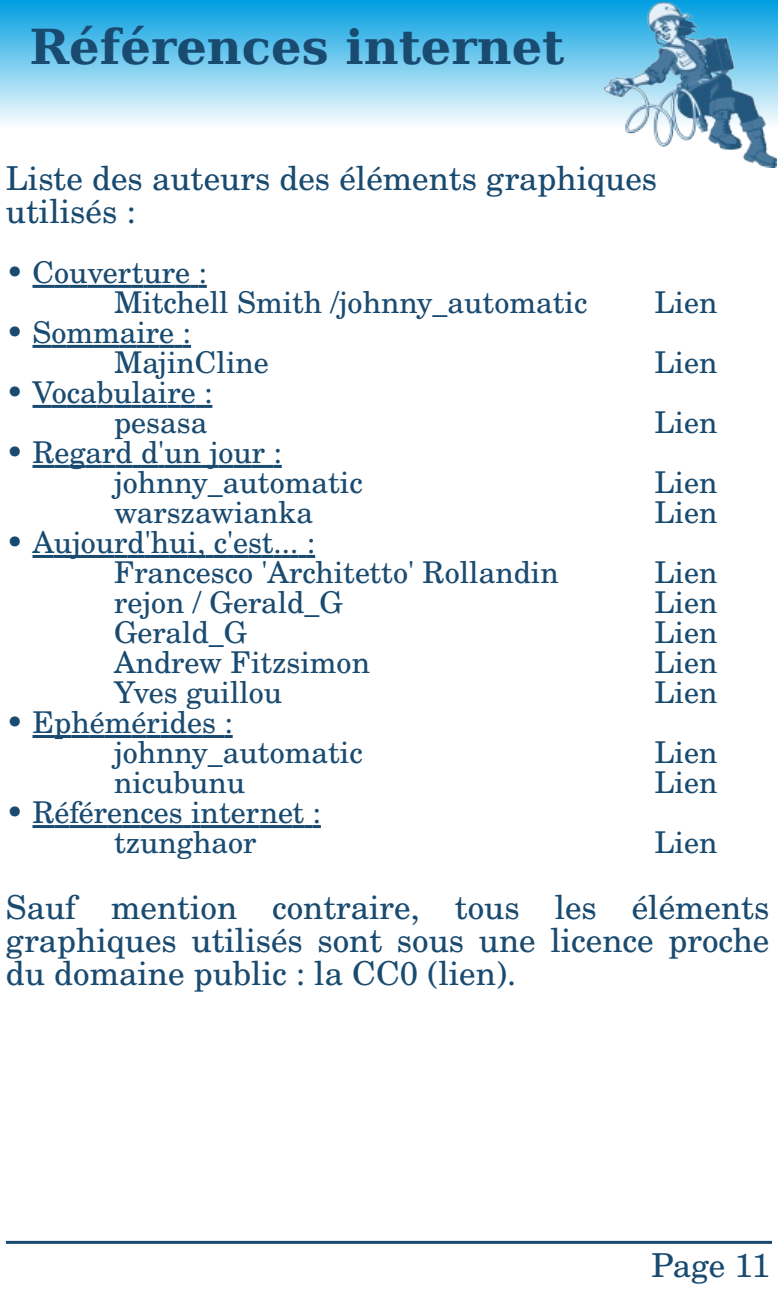
<style>
.page{position:relative;width:778px;height:1293px;background:#fff}
.page>*{position:absolute;margin:0;border:0;box-sizing:border-box;transform-origin:0 0}
.t1{font:700 48px "Bitstream Vera Serif";color:#194a70}
.t2{font:33px/33px "Century Sch L Roma";color:#194a70}
.t3{font:30px/30px "Century Sch L Roma";color:#194a70}
</style>
<div class="page">
<div style="left:0;top:0;width:777px;height:128px;background:linear-gradient(to bottom,#009ee0,#fafdfe)"></div>
<img style="left:604px;top:3px;width:172px;height:165px">
<hr style="left:6px;top:1240px;width:765px;height:3px;background:#194a70">
<hr style="left:32px;top:285px;width:22px;height:3px;background:#194a70">
<hr style="left:54px;top:285px;width:15px;height:3px;background:#194a70">
<hr style="left:69px;top:285px;width:18px;height:3px;background:#194a70">
<hr style="left:87px;top:285px;width:16px;height:3px;background:#194a70">
<hr style="left:103px;top:285px;width:15px;height:3px;background:#194a70">
<hr style="left:118px;top:285px;width:14px;height:3px;background:#194a70">
<svg style="left:132px;top:285px;width:11px;height:3px"></svg>
<hr style="left:143px;top:285px;width:19px;height:3px;background:#194a70">
<svg style="left:162px;top:285px;width:13px;height:3px"></svg>
<hr style="left:175px;top:285px;width:15px;height:3px;background:#194a70">
<svg style="left:190px;top:285px;width:17px;height:3px"></svg>
<hr style="left:32px;top:345px;width:19px;height:3px;background:#194a70">
<hr style="left:51px;top:345px;width:15px;height:3px;background:#194a70">
<hr style="left:66px;top:345px;width:27px;height:3px;background:#194a70">
<hr style="left:93px;top:345px;width:27px;height:3px;background:#194a70">
<hr style="left:120px;top:345px;width:16px;height:3px;background:#194a70">
<svg style="left:136px;top:345px;width:23px;height:3px"></svg>
<hr style="left:159px;top:345px;width:15px;height:3px;background:#194a70">
<svg style="left:174px;top:345px;width:17px;height:3px"></svg>
<hr style="left:32px;top:405px;width:20px;height:3px;background:#194a70">
<hr style="left:52px;top:405px;width:15px;height:3px;background:#194a70">
<svg style="left:67px;top:405px;width:13px;height:3px"></svg>
<hr style="left:80px;top:405px;width:17px;height:3px;background:#194a70">
<hr style="left:97px;top:405px;width:16px;height:3px;background:#194a70">
<hr style="left:113px;top:405px;width:19px;height:3px;background:#194a70">
<svg style="left:132px;top:405px;width:9px;height:3px"></svg>
<hr style="left:141px;top:405px;width:17px;height:3px;background:#194a70">
<svg style="left:158px;top:405px;width:9px;height:3px"></svg>
<hr style="left:167px;top:405px;width:14px;height:3px;background:#194a70">
<hr style="left:181px;top:405px;width:15px;height:3px;background:#194a70">
<svg style="left:196px;top:405px;width:16px;height:3px"></svg>
<hr style="left:32px;top:465px;width:23px;height:3px;background:#194a70">
<hr style="left:55px;top:465px;width:15px;height:3px;background:#194a70">
<hr style="left:70px;top:465px;width:16px;height:3px;background:#194a70">
<hr style="left:86px;top:465px;width:16px;height:3px;background:#194a70">
<svg style="left:102px;top:465px;width:13px;height:3px"></svg>
<hr style="left:115px;top:465px;width:18px;height:3px;background:#194a70">
<svg style="left:133px;top:465px;width:8px;height:3px"></svg>
<hr style="left:141px;top:465px;width:17px;height:3px;background:#194a70">
<svg style="left:158px;top:465px;width:6px;height:3px"></svg>
<hr style="left:164px;top:465px;width:19px;height:3px;background:#194a70">
<hr style="left:183px;top:465px;width:18px;height:3px;background:#194a70">
<svg style="left:201px;top:465px;width:17px;height:3px"></svg>
<hr style="left:218px;top:465px;width:15px;height:3px;background:#194a70">
<hr style="left:233px;top:465px;width:19px;height:3px;background:#194a70">
<svg style="left:252px;top:465px;width:30px;height:3px"></svg>
<hr style="left:32px;top:555px;width:22px;height:3px;background:#194a70">
<hr style="left:54px;top:555px;width:18px;height:3px;background:#194a70">
<svg style="left:72px;top:555px;width:9px;height:3px"></svg>
<hr style="left:81px;top:555px;width:15px;height:3px;background:#194a70">
<hr style="left:96px;top:555px;width:18px;height:3px;background:#194a70">
<svg style="left:114px;top:555px;width:13px;height:3px"></svg>
<hr style="left:127px;top:555px;width:18px;height:3px;background:#194a70">
<svg style="left:145px;top:555px;width:6px;height:3px"></svg>
<hr style="left:151px;top:555px;width:18px;height:3px;background:#194a70">
<hr style="left:169px;top:555px;width:18px;height:3px;background:#194a70">
<svg style="left:187px;top:555px;width:46px;height:3px"></svg>
<hr style="left:233px;top:555px;width:15px;height:3px;background:#194a70">
<hr style="left:248px;top:555px;width:14px;height:3px;background:#194a70">
<svg style="left:262px;top:555px;width:53px;height:3px"></svg>
<hr style="left:32px;top:735px;width:22px;height:3px;background:#194a70">
<hr style="left:54px;top:735px;width:17px;height:3px;background:#194a70">
<hr style="left:71px;top:735px;width:19px;height:3px;background:#194a70">
<hr style="left:90px;top:735px;width:15px;height:3px;background:#194a70">
<hr style="left:105px;top:735px;width:26px;height:3px;background:#194a70">
<hr style="left:131px;top:735px;width:15px;height:3px;background:#194a70">
<hr style="left:146px;top:735px;width:14px;height:3px;background:#194a70">
<svg style="left:160px;top:735px;width:10px;height:3px"></svg>
<hr style="left:170px;top:735px;width:17px;height:3px;background:#194a70">
<hr style="left:187px;top:735px;width:15px;height:3px;background:#194a70">
<hr style="left:202px;top:735px;width:14px;height:3px;background:#194a70">
<svg style="left:216px;top:735px;width:17px;height:3px"></svg>
<hr style="left:32px;top:825px;width:23px;height:3px;background:#194a70">
<hr style="left:55px;top:825px;width:15px;height:3px;background:#194a70">
<svg style="left:70px;top:825px;width:9px;height:3px"></svg>
<hr style="left:79px;top:825px;width:15px;height:3px;background:#194a70">
<svg style="left:94px;top:825px;width:13px;height:3px"></svg>
<hr style="left:107px;top:825px;width:15px;height:3px;background:#194a70">
<hr style="left:122px;top:825px;width:18px;height:3px;background:#194a70">
<hr style="left:140px;top:825px;width:14px;height:3px;background:#194a70">
<hr style="left:154px;top:825px;width:15px;height:3px;background:#194a70">
<hr style="left:169px;top:825px;width:14px;height:3px;background:#194a70">
<svg style="left:183px;top:825px;width:17px;height:3px"></svg>
<hr style="left:200px;top:825px;width:19px;height:3px;background:#194a70">
<svg style="left:219px;top:825px;width:12px;height:3px"></svg>
<hr style="left:231px;top:825px;width:15px;height:3px;background:#194a70">
<svg style="left:246px;top:825px;width:13px;height:3px"></svg>
<hr style="left:259px;top:825px;width:19px;height:3px;background:#194a70">
<hr style="left:278px;top:825px;width:14px;height:3px;background:#194a70">
<svg style="left:292px;top:825px;width:29px;height:3px"></svg>
<h1 class="t1" style="left:29px;top:19px;width:536px">Références internet</h1>
<p class="t2" style="left:6px;top:165px;width:652px">Liste des auteurs des éléments graphiques utilisés :</p>
<p class="t3" style="left:114px;top:260px;width:474px;text-indent:-108px">• Couverture :<br>Mitchell Smith /johnny_automatic</p>
<p class="t3" style="left:654px;top:290px;width:64px">Lien</p>
<p class="t3" style="left:114px;top:320px;width:156px;text-indent:-108px">• Sommaire :<br>MajinCline</p>
<p class="t3" style="left:654px;top:350px;width:64px">Lien</p>
<p class="t3" style="left:6px;top:380px;width:208px;text-align:right">• Vocabulaire : pesasa</p>
<p class="t3" style="left:654px;top:410px;width:64px">Lien</p>
<p class="t3" style="left:114px;top:440px;width:250px;text-indent:-108px">• Regard d'un jour : johnny_automatic</p>
<p class="t3" style="left:654px;top:470px;width:64px">Lien</p>
<p class="t3" style="left:114px;top:500px;width:200px">warszawianka</p>
<p class="t3" style="left:654px;top:500px;width:64px">Lien</p>
<p class="t3" style="left:114px;top:530px;width:446px;text-indent:-108px">• Aujourd'hui, c'est... :<br>Francesco 'Architetto' Rollandin</p>
<p class="t3" style="left:654px;top:560px;width:64px">Lien</p>
<p class="t3" style="left:114px;top:590px;width:230px">rejon / Gerald_G</p>
<p class="t3" style="left:654px;top:590px;width:64px">Lien</p>
<p class="t3" style="left:114px;top:620px;width:135px">Gerald_G</p>
<p class="t3" style="left:654px;top:620px;width:64px">Lien</p>
<p class="t3" style="left:114px;top:650px;width:257px">Andrew Fitzsimon</p>
<p class="t3" style="left:654px;top:650px;width:64px">Lien</p>
<p class="t3" style="left:114px;top:680px;width:170px">Yves guillou</p>
<p class="t3" style="left:654px;top:680px;width:64px">Lien</p>
<p class="t3" style="left:114px;top:710px;width:250px;text-indent:-108px">• Ephémérides : johnny_automatic</p>
<p class="t3" style="left:654px;top:740px;width:64px">Lien</p>
<p class="t3" style="left:114px;top:770px;width:133px">nicubunu</p>
<p class="t3" style="left:654px;top:770px;width:64px">Lien</p>
<p class="t3" style="left:114px;top:800px;width:208px;text-indent:-108px">• Références internet : tzunghaor</p>
<p class="t3" style="left:654px;top:830px;width:64px">Lien</p>
<p class="t2" style="left:6px;top:894px;width:764px;text-align:justify">Sauf mention contraire, tous les éléments graphiques utilisés sont sous une licence proche du domaine public : la CC0 (lien).</p>
<p class="t2" style="left:651px;top:1251px;width:120px">Page 11</p>
</div>
